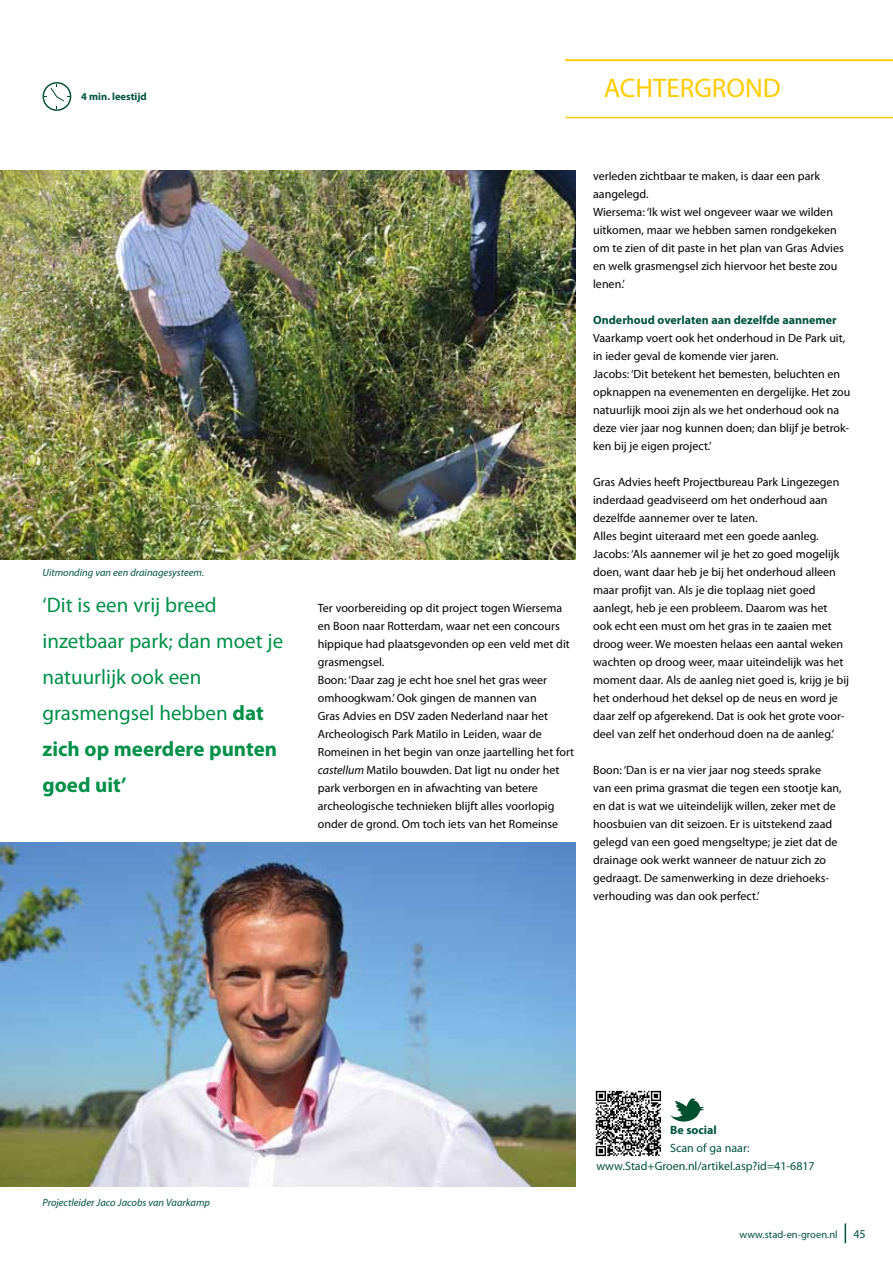
<style>
.page{position:relative;width:893px;height:1263px;background:#fff}
.page>*{position:absolute;margin:0;border:0;box-sizing:border-box;transform-origin:0 0}
.t1{font:27px "Myriad Pro";color:#fc0}
.t2{font:21px/36px "Myriad Pro";color:#00904a}
.t3{font:12px/18px "Myriad Pro";color:#000}
.t4{font:12px/18px "Myriad Pro";color:#00533d}
.t5{font:700 12px "Myriad Pro";color:#00533d}
.t6{font:italic 10.5px "Myriad Pro";color:#00533d}
.t7{font:10.5px "Myriad Pro";color:#00533d}
.t8{font:700 10.5px "Myriad Pro";color:#00533d}
.s1{font-weight:700}
.s2{font-style:italic}
</style>
<div class="page">
<svg style="left:845px;top:1223px;width:1px;height:20px"></svg>
<hr style="left:565px;top:117px;width:328px;height:1px;background:#fc0">
<hr style="left:565px;top:60px;width:328px;height:1px;background:#fc0">
<img style="left:0;top:170px;width:575px;height:389px">
<img style="left:0;top:842px;width:575px;height:344px">
<svg style="left:43px;top:82px;width:28px;height:29px"></svg>
<svg style="left:596px;top:1091px;width:65px;height:65px"></svg>
<svg style="left:670px;top:1098px;width:34px;height:23px"></svg>
<p class="t8" style="left:81px;top:90px;width:67px">4 min. leestijd</p>
<p class="t6" style="left:43px;top:566px;width:163px">Uitmonding van een drainagesysteem.</p>
<h2 class="t2" style="left:43px;top:587px;width:242px">‘Dit is een vrij breed inzetbaar park; dan moet je natuurlijk ook een grasmengsel hebben <span class="s1">dat zich op meerdere punten goed uit’</span></h2>
<h1 class="t1" style="left:604px;top:71px;width:179px">ACHTERGROND</h1>
<p class="t3" style="left:318px;top:599px;width:258px">Ter voorbereiding op dit project togen Wiersema en Boon naar Rotterdam, waar net een concours hippique had plaatsgevonden op een veld met dit grasmengsel.<br>Boon: ‘Daar zag je echt hoe snel het gras weer omhoogkwam.’ Ook gingen de mannen van<br>Gras Advies en DSV zaden Nederland naar het Archeologisch Park Matilo in Leiden, waar de Romeinen in het begin van onze jaartelling het fort <span class="s2">castellum</span> Matilo bouwden. Dat ligt nu onder het park verborgen en in afwachting van betere archeologische technieken blijft alles voorlopig onder de grond. Om toch iets van het Romeinse</p>
<p class="t3" style="left:593px;top:167px;width:252px">verleden zichtbaar te maken, is daar een park aangelegd.<br>Wiersema: ‘Ik wist wel ongeveer waar we wilden uitkomen, maar we hebben samen rondgekeken om te zien of dit paste in het plan van Gras Advies en welk grasmengsel zich hiervoor het beste zou lenen.’</p>
<p class="t5" style="left:593px;top:312px;width:245px">Onderhoud overlaten aan dezelfde aannemer</p>
<p class="t3" style="left:593px;top:329px;width:259px">Vaarkamp voert ook het onderhoud in De Park uit, in ieder geval de komende vier jaren.<br>Jacobs: ‘Dit betekent het bemesten, beluchten en opknappen na evenementen en dergelijke. Het zou natuurlijk mooi zijn als we het onderhoud ook na deze vier jaar nog kunnen doen; dan blijf je betrok&shy;ken bij je eigen project.’</p>
<p class="t3" style="left:593px;top:473px;width:257px">Gras Advies heeft Projectbureau Park Lingezegen inderdaad geadviseerd om het onderhoud aan dezelfde aannemer over te laten.<br>Alles begint uiteraard met een goede aanleg.<br>Jacobs: ‘Als aannemer wil je het zo goed mogelijk doen, want daar heb je bij het onderhoud alleen maar profijt van. Als je die toplaag niet goed aanlegt, heb je een probleem. Daarom was het ook echt een must om het gras in te zaaien met droog weer. We moesten helaas een aantal weken wachten op droog weer, maar uiteindelijk was het moment daar. Als de aanleg niet goed is, krijg je bij het onderhoud het deksel op de neus en word je daar zelf op afgerekend. Dat is ook het grote voor&shy;deel van zelf het onderhoud doen na de aanleg.’</p>
<p class="t3" style="left:593px;top:761px;width:250px">Boon: ‘Dan is er na vier jaar nog steeds sprake van een prima grasmat die tegen een stootje kan, en dat is wat we uiteindelijk willen, zeker met de hoosbuien van dit seizoen. Er is uitstekend zaad gelegd van een goed mengseltype; je ziet dat de drainage ook werkt wanneer de natuur zich zo gedraagt. De samenwerking in deze driehoeks&shy;verhouding was dan ook perfect.’</p>
<p class="t6" style="left:43px;top:1196px;width:169px">Projectleider Jaco Jacobs van Vaarkamp</p>
<p class="t5" style="left:670px;top:1122px;width:48px">Be social</p>
<p class="t4" style="left:596px;top:1139px;width:220px;text-indent:74px">Scan of ga naar: www.Stad+Groen.nl/artikel.asp?id=41-6817</p>
<p class="t7" style="left:739px;top:1228px;width:100px">www.stad-en-groen.nl</p>
<p class="t4" style="left:853px;top:1224px;width:14px">45</p>
</div>
